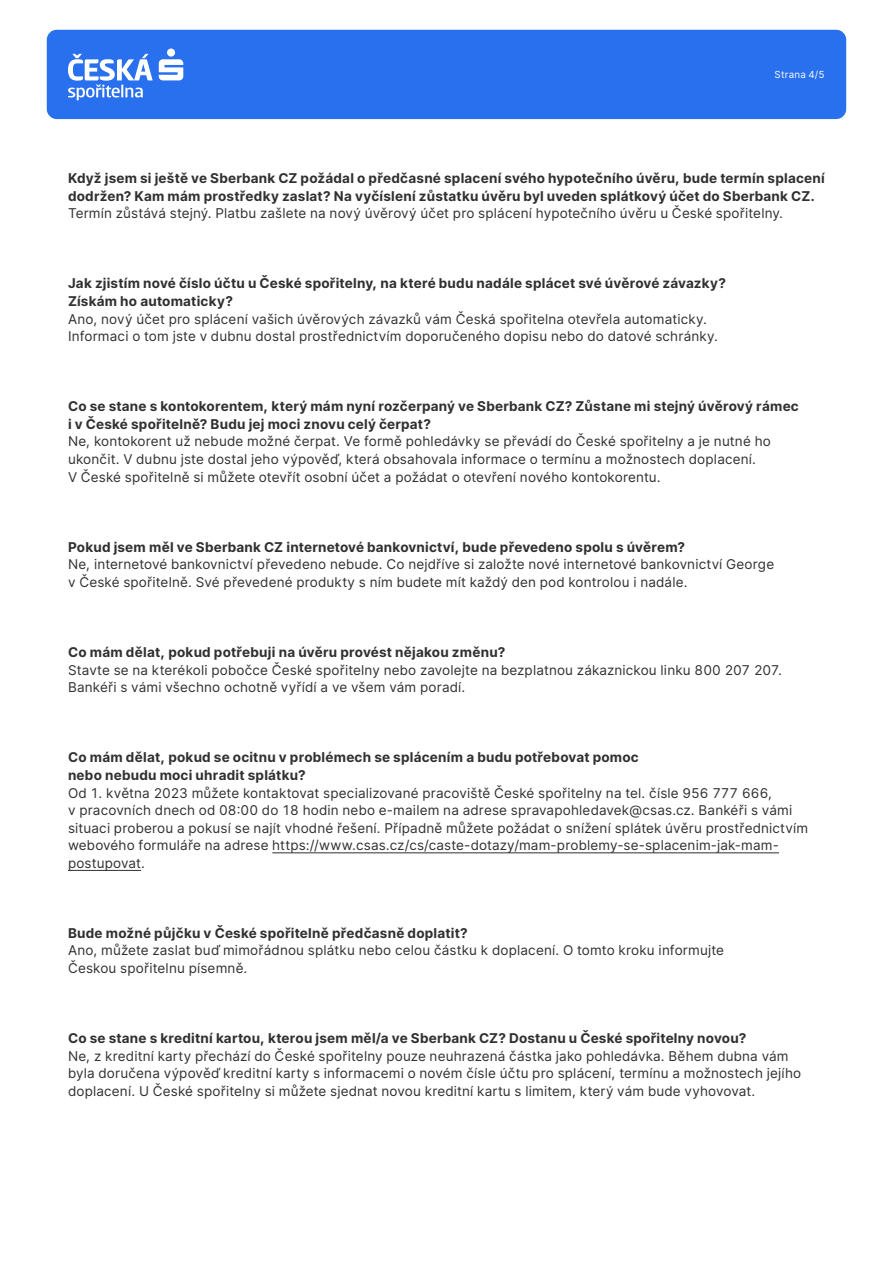
<style>
.page{position:relative;width:893px;height:1263px;background:#fff}
.page>*{position:absolute;margin:0;border:0;box-sizing:border-box;transform-origin:0 0}
.t1{font:13.5px/17.5px "Inter";letter-spacing:.01em;color:#303030}
.t2{font:700 13.5px/17.5px "Inter";letter-spacing:.015em;color:#303030}
.t3{font:9.75px "Inter";letter-spacing:.025em;color:#fff}
</style>
<div class="page">
<div style="left:47px;top:30px;width:799px;height:89px;background:#2870ed;border-radius:10px"></div>
<svg style="left:159px;top:59px;width:24px;height:21px"></svg>
<div style="left:167px;top:49px;width:8px;height:8px;background:#fff;border-radius:50%"></div>
<svg style="left:68px;top:54px;width:85px;height:46px"></svg>
<hr style="left:272px;top:852px;width:507px;height:1px;background:#303030">
<hr style="left:68px;top:870px;width:73px;height:1px;background:#303030">
<p class="t3" style="left:775px;top:67px;width:52px">Strana 4/5</p>
<p class="t2" style="left:68px;top:169px;width:758px">Když jsem si ještě ve Sberbank CZ požádal o předčasné splacení svého hypotečního úvěru, bude termín splacení dodržen? Kam mám prostředky zaslat? Na vyčíslení zůstatku úvěru byl uveden splátkový účet do Sberbank CZ.</p>
<p class="t1" style="left:68px;top:204px;width:717px">Termín zůstává stejný. Platbu zašlete na nový úvěrový účet pro splácení hypotečního úvěru u České spořitelny.</p>
<p class="t2" style="left:68px;top:274px;width:659px">Jak zjistím nové číslo účtu u České spořitelny, na které budu nadále splácet své úvěrové závazky?<br>Získám ho automaticky?</p>
<p class="t1" style="left:68px;top:310px;width:651px">Ano, nový účet pro splácení vašich úvěrových závazků vám Česká spořitelna otevřela automaticky.<br>Informaci o tom jste v dubnu dostal prostřednictvím doporučeného dopisu nebo do datové schránky.</p>
<p class="t2" style="left:68px;top:397px;width:732px">Co se stane s kontokorentem, který mám nyní rozčerpaný ve Sberbank CZ? Zůstane mi stejný úvěrový rámec i v České spořitelně? Budu jej moci znovu celý čerpat?</p>
<p class="t1" style="left:68px;top:432px;width:704px">Ne, kontokorent už nebude možné čerpat. Ve formě pohledávky se převádí do České spořitelny a je nutné ho ukončit. V dubnu jste dostal jeho výpověď, která obsahovala informace o termínu a možnostech doplacení.<br>V České spořitelně si můžete otevřít osobní účet a požádat o otevření nového kontokorentu.</p>
<p class="t2" style="left:68px;top:538px;width:619px">Pokud jsem měl ve Sberbank CZ internetové bankovnictví, bude převedeno spolu s úvěrem?</p>
<p class="t1" style="left:68px;top:555px;width:708px">Ne, internetové bankovnictví převedeno nebude. Co nejdříve si založte nové internetové bankovnictví George v České spořitelně. Své převedené produkty s ním budete mít každý den pod kontrolou i nadále.</p>
<p class="t2" style="left:68px;top:643px;width:439px">Co mám dělat, pokud potřebuji na úvěru provést nějakou změnu?</p>
<p class="t1" style="left:68px;top:661px;width:715px">Stavte se na kterékoli pobočce České spořitelny nebo zavolejte na bezplatnou zákaznickou linku 800 207 207.<br>Bankéři s vámi všechno ochotně vyřídí a ve všem vám poradí.</p>
<p class="t2" style="left:68px;top:748px;width:572px">Co mám dělat, pokud se ocitnu v problémech se splácením a budu potřebovat pomoc nebo nebudu moci uhradit splátku?</p>
<p class="t1" style="left:68px;top:783px;width:742px">Od 1. května 2023 můžete kontaktovat specializované pracoviště České spořitelny na tel. čísle 956 777 666,<br>v pracovních dnech od 08:00 do 18 hodin nebo e-mailem na adrese spravapohledavek@csas.cz. Bankéři s vámi situaci proberou a pokusí se najít vhodné řešení. Případně můžete požádat o snížení splátek úvěru prostřednictvím webového formuláře na adrese https://www.csas.cz/cs/caste-dotazy/mam-problemy-se-splacenim-jak-mam&shy;postupovat.</p>
<p class="t2" style="left:68px;top:924px;width:401px">Bude možné půjčku v České spořitelně předčasně doplatit?</p>
<p class="t1" style="left:68px;top:941px;width:657px">Ano, můžete zaslat buď mimořádnou splátku nebo celou částku k doplacení. O tomto kroku informujte<br>Českou spořitelnu písemně.</p>
<p class="t2" style="left:68px;top:1029px;width:680px">Co se stane s kreditní kartou, kterou jsem měl/a ve Sberbank CZ? Dostanu u České spořitelny novou?</p>
<p class="t1" style="left:68px;top:1047px;width:735px">Ne, z kreditní karty přechází do České spořitelny pouze neuhrazená částka jako pohledávka. Během dubna vám byla doručena výpověď kreditní karty s informacemi o novém čísle účtu pro splácení, termínu a možnostech jejího doplacení. U České spořitelny si můžete sjednat novou kreditní kartu s limitem, který vám bude vyhovovat.</p>
</div>
